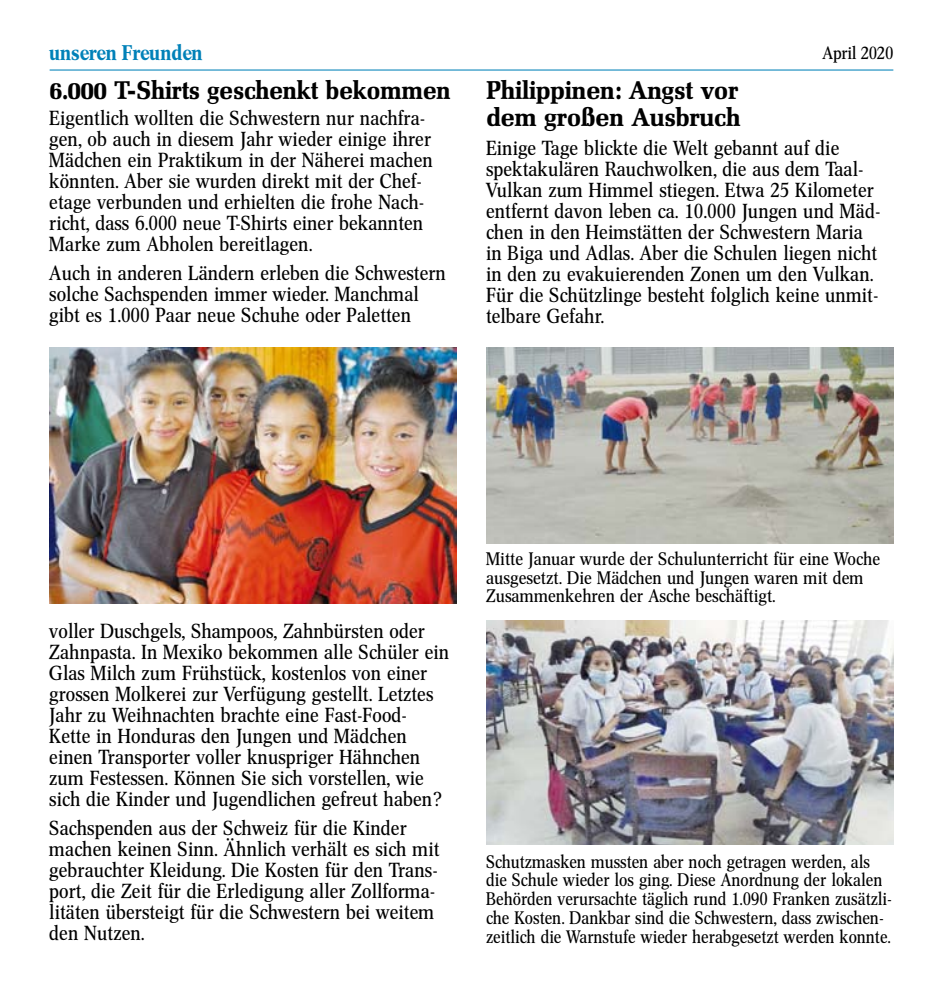
<style>
.page{position:relative;width:943px;height:993px;background:#fff}
.page>*{position:absolute;margin:0;border:0;box-sizing:border-box;transform-origin:0 0}
.t1{font:25.38px/26.8px "Mel Bol";color:#000}
.t2{font:21px "Cnn Med";color:#0081b8}
.t3{font:20.12px/21px "Cnn Reg";letter-spacing:.015em;color:#000;scale:1.05 1}
.t4{font:17.85px/18.9px "Cnn Reg";letter-spacing:.015em;color:#000}
.t5{font:17.85px/18.9px "Cnn Reg";letter-spacing:.015em;color:#000;scale:1.05 1}
.t6{font:17.5px "Cnn Reg";color:#000;scale:1.05 1}
</style>
<div class="page">
<hr style="left:50px;top:69px;width:843px;height:1px;background:#0081b8">
<img style="left:50px;top:347px;width:406px;height:256px">
<img style="left:486px;top:347px;width:407px;height:196px">
<img style="left:486px;top:620px;width:407px;height:223px">
<p class="t2" style="left:50px;top:40px;width:155px">unseren Freunden</p>
<p class="t6" style="left:822px;top:43px;width:69px">April 2020</p>
<p class="t1" style="left:50px;top:77px;width:402px">6.000 T-Shirts geschenkt bekommen</p>
<p class="t3" style="left:50px;top:108px;width:366px">Eigentlich wollten die Schwestern nur nachfra&shy;gen, ob auch in diesem Jahr wieder einige ihrer Mädchen ein Praktikum in der Näherei machen könnten. Aber sie wurden direkt mit der Chef&shy;etage verbunden und erhielten die frohe Nach&shy;richt, dass 6.000 neue T-Shirts einer bekannten Marke zum Abholen bereitlagen.</p>
<p class="t3" style="left:50px;top:262px;width:379px">Auch in anderen Ländern erleben die Schwestern solche Sachspenden immer wieder. Manchmal gibt es 1.000 Paar neue Schuhe oder Paletten</p>
<p class="t1" style="left:486px;top:77px;width:255px">Philippinen: Angst vor dem großen Ausbruch</p>
<p class="t3" style="left:486px;top:137px;width:377px">Einige Tage blickte die Welt gebannt auf die spektakulären Rauchwolken, die aus dem Taal-Vulkan zum Himmel stiegen. Etwa 25 Kilometer entfernt davon leben ca. 10.000 Jungen und Mäd&shy;chen in den Heimstätten der Schwestern Maria in Biga und Adlas. Aber die Schulen liegen nicht in den zu evakuierenden Zonen um den Vulkan.<br>Für die Schützlinge besteht folglich keine unmit&shy;telbare Gefahr.</p>
<p class="t3" style="left:50px;top:620px;width:382px">voller Duschgels, Shampoos, Zahnbürsten oder Zahnpasta. In Mexiko bekommen alle Schüler ein Glas Milch zum Frühstück, kostenlos von einer grossen Molkerei zur Verfügung gestellt. Letztes Jahr zu Weihnachten brachte eine Fast-Food-Kette in Honduras den Jungen und Mädchen einen Transporter voller knuspriger Hähnchen zum Festessen. Können Sie sich vorstellen, wie sich die Kinder und Jugendlichen gefreut haben?</p>
<p class="t3" style="left:50px;top:817px;width:373px">Sachspenden aus der Schweiz für die Kinder machen keinen Sinn. Ähnlich verhält es sich mit gebrauchter Kleidung. Die Kosten für den Trans&shy;port, die Zeit für die Erledigung aller Zollforma&shy;litäten übersteigt für die Schwestern bei weitem den Nutzen.</p>
<p class="t5" style="left:486px;top:549px;width:376px">Mitte Januar wurde der Schulunterricht für eine Woche ausgesetzt. Die Mädchen und Jungen waren mit dem<br>Zusammenkehren der Asche beschäftigt.</p>
<p class="t4" style="left:486px;top:851px;width:407px">Schutzmasken mussten aber noch getragen werden, als die Schule wieder los ging. Diese Anordnung der lokalen Behörden verursachte täglich rund 1.090 Franken zusätzli&shy;che Kosten. Dankbar sind die Schwestern, dass zwischen&shy;zeitlich die Warnstufe wieder herabgesetzt werden konnte.</p>
</div>
